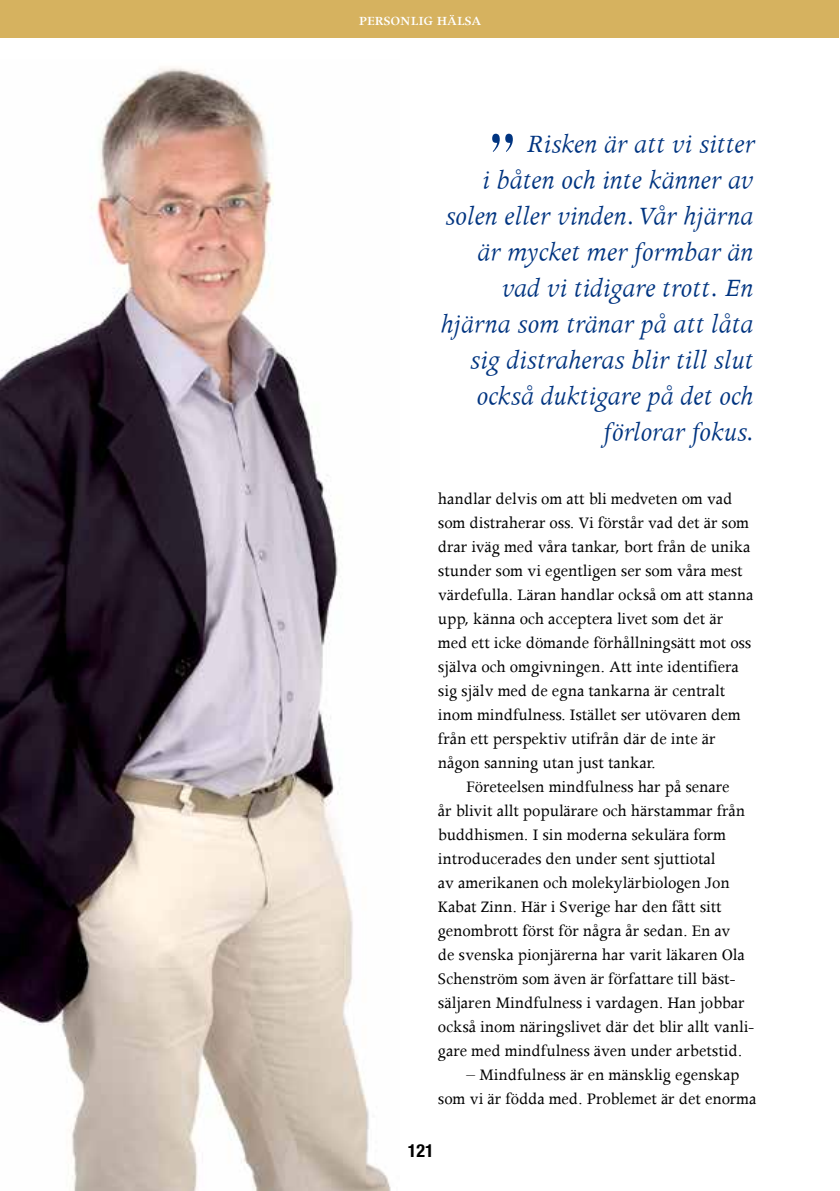
<style>
.page{position:relative;width:840px;height:1191px;background:#fff}
.page>*{position:absolute;margin:0;border:0;box-sizing:border-box;transform-origin:0 0}
.t1{font:italic 28px/36px "Apollo";letter-spacing:.01em;color:#003480;text-align:right;scale:.95 1}
.t2{font:18px/24px "Apollo";color:#000;scale:.95 1}
.t3{font:700 condensed 18px "Helvetica Neue LT Std";color:#000}
.t4{font:600 14px "Apollo";color:#fff}
</style>
<div class="page">
<div style="left:0;top:1px;width:838px;height:37px;background:#d6b25f"></div>
<svg style="left:492px;top:134px;width:20px;height:18px"></svg>
<img style="left:0;top:68px;width:391px;height:1123px">
<p class="t4" style="left:358px;top:14px;width:124px">PERSONLIG HÄLSA</p>
<h1 class="t1" style="left:440px;top:127px;width:332px">Risken är att vi sitter<br>i båten och inte känner av solen eller vinden. Vår hjärna är mycket mer formbar än vad vi tidigare trott. En hjärna som tränar på att låta sig distraheras blir till slut också duktigare på det och förlorar fokus.</h1>
<p class="t2" style="left:437px;top:487px;width:333px">handlar delvis om att bli medveten om vad som distraherar oss. vi förstår vad det är som drar iväg med våra tankar, bort från de unika stunder som vi egentligen ser som våra mest värdefulla. läran handlar också om att stanna upp, känna och acceptera livet som det är med ett icke dömande förhållningsätt mot oss själva och omgivningen. att inte identifiera sig själv med de egna tankarna är centralt inom mindfulness. istället ser utövaren dem från ett perspektiv utifrån där de inte är någon sanning utan just tankar.</p>
<p class="t2" style="left:437px;top:775px;width:334px;text-indent:28px">företeelsen mindfulness har på senare<br>år blivit allt populärare och härstammar från buddhismen. i sin moderna sekulära form introducerades den under sent sjuttiotal<br>av amerikanen och molekylärbiologen jon Kabat Zinn. här i sverige har den fått sitt genombrott först för några år sedan. en av<br>de svenska pionjärerna har varit läkaren ola schenström som även är författare till bäst&shy;säljaren Mindfulness i vardagen. han jobbar också inom näringslivet där det blir allt vanli&shy;gare med mindfulness även under arbetstid.</p>
<p class="t2" style="left:437px;top:1063px;width:336px;text-indent:28px">– Mindfulness är en mänsklig egenskap som vi är födda med. Problemet är det enorma</p>
<p class="t3" style="left:408px;top:1140px;width:27px">121</p>
</div>
